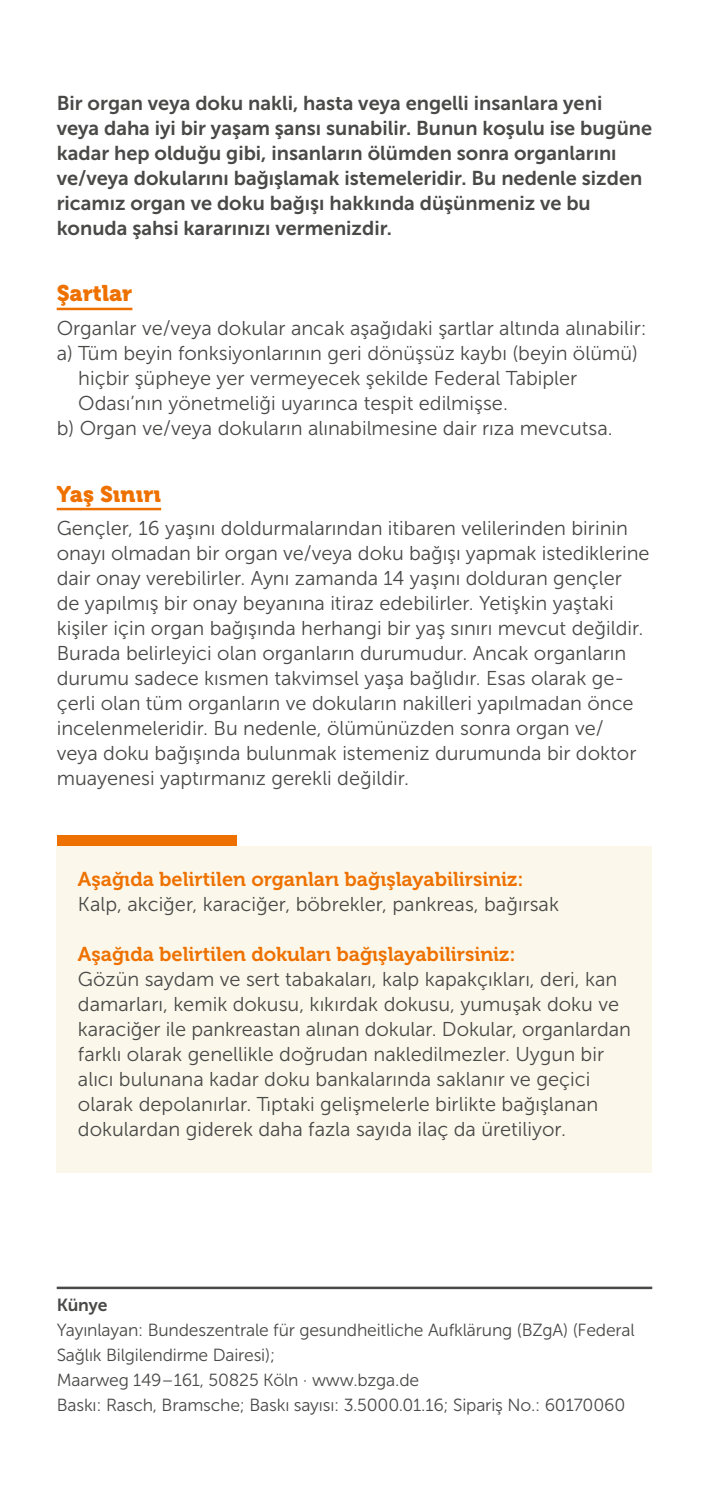
<style>
.page{position:relative;width:709px;height:1489px;background:#fff}
.page>*{position:absolute;margin:0;border:0;box-sizing:border-box;transform-origin:0 0}
.t1{font:22.5px "Museo 900";color:#ee7100}
.t2{font:20px/25px "Museo Sans 300";color:#494948}
.t3{font:20px/25px "Museo Sans 700";color:#494948}
.t4{font:20px "Museo 700";color:#ee7100}
.t5{font:17.5px/25px "Museo Sans 300";letter-spacing:-.01em;color:#494948}
.t6{font:17.5px "Museo Sans 700";letter-spacing:-.01em;color:#494948}
</style>
<div class="page">
<hr style="left:57px;top:308px;width:75px;height:2px;background:#ee7100">
<hr style="left:57px;top:508px;width:104px;height:2px;background:#ee7100">
<div style="left:57px;top:846px;width:595px;height:326px;background:#fbf8eb"></div>
<div style="left:57px;top:835px;width:179px;height:11px;background:#ee7100"></div>
<hr style="left:57px;top:1286px;width:595px;height:2px;background:#494948">
<p class="t3" style="left:57px;top:91px;width:597px">Bir organ veya doku nakli, hasta veya engelli insanlara yeni<br>veya daha iyi bir yaşam şansı sunabilir. Bunun koşulu ise bugüne kadar hep olduğu gibi, insanların ölümden sonra organlarını ve/veya dokularını bağışlamak istemeleridir. Bu nedenle sizden ricamız organ ve doku bağışı hakkında düşünmeniz ve bu konuda şahsi kararınızı vermenizdir.</p>
<p class="t1" style="left:57px;top:281px;width:77px">Şartlar</p>
<p class="t2" style="left:57px;top:316px;width:591px">Organlar ve/veya dokular ancak aşağıdaki şartlar altında alınabilir:</p>
<p class="t2" style="left:57px;top:341px;width:583px">a) Tüm beyin fonksiyonlarının geri dönüşsüz kaybı (beyin ölümü)</p>
<p class="t2" style="left:78px;top:366px;width:500px">hiçbir şüpheye yer vermeyecek şekilde Federal Tabipler</p>
<p class="t2" style="left:78px;top:391px;width:431px">Odası’nın yönetmeliği uyarınca tespit edilmişse.</p>
<p class="t2" style="left:57px;top:416px;width:557px">b) Organ ve/veya dokuların alınabilmesine dair rıza mevcutsa.</p>
<p class="t1" style="left:57px;top:481px;width:106px">Yaş Sınırı</p>
<p class="t2" style="left:57px;top:516px;width:594px">Gençler, 16 yaşını doldurmalarından itibaren velilerinden birinin onayı olmadan bir organ ve/veya doku bağışı yapmak istediklerine dair onay verebilirler. Aynı zamanda 14 yaşını dolduran gençler de yapılmış bir onay beyanına itiraz edebilirler. Yetişkin yaştaki kişiler için organ bağışında herhangi bir yaş sınırı mevcut değildir.<br>Burada belirleyici olan organların durumudur. Ancak organların durumu sadece kısmen takvimsel yaşa bağlıdır. Esas olarak ge&shy;çerli olan tüm organların ve dokuların nakilleri yapılmadan önce incelenmeleridir. Bu nedenle, ölümünüzden sonra organ ve/ veya doku bağışında bulunmak istemeniz durumunda bir doktor muayenesi yaptırmanız gerekli değildir.</p>
<p class="t4" style="left:78px;top:867px;width:447px">Aşağıda belirtilen organları bağışlayabilirsiniz:</p>
<p class="t2" style="left:78px;top:891px;width:482px">Kalp, akciğer, karaciğer, böbrekler, pankreas, bağırsak</p>
<p class="t4" style="left:78px;top:942px;width:439px">Aşağıda belirtilen dokuları bağışlayabilirsiniz:</p>
<p class="t2" style="left:78px;top:966px;width:554px">Gözün saydam ve sert tabakaları, kalp kapakçıkları, deri, kan damarları, kemik dokusu, kıkırdak dokusu, yumuşak doku ve karaciğer ile pankreastan alınan dokular. Dokular, organlardan farklı olarak genellikle doğrudan nakledilmezler. Uygun bir alıcı bulunana kadar doku bankalarında saklanır ve geçici olarak depolanırlar. Tıptaki gelişmelerle birlikte bağışlanan dokulardan giderek daha fazla sayıda ilaç da üretiliyor.</p>
<p class="t6" style="left:57px;top:1294px;width:52px">Künye</p>
<p class="t5" style="left:57px;top:1317px;width:579px">Yayınlayan: Bundeszentrale für gesundheitliche Aufklärung (BZgA) (Federal Sağlık Bilgilendirme Dairesi);<br>Maarweg 149–161, 50825 Köln · www.bzga.de<br>Baskı: Rasch, Bramsche; Baskı sayısı: 3.5000.01.16; Sipariş No.: 60170060</p>
</div>
